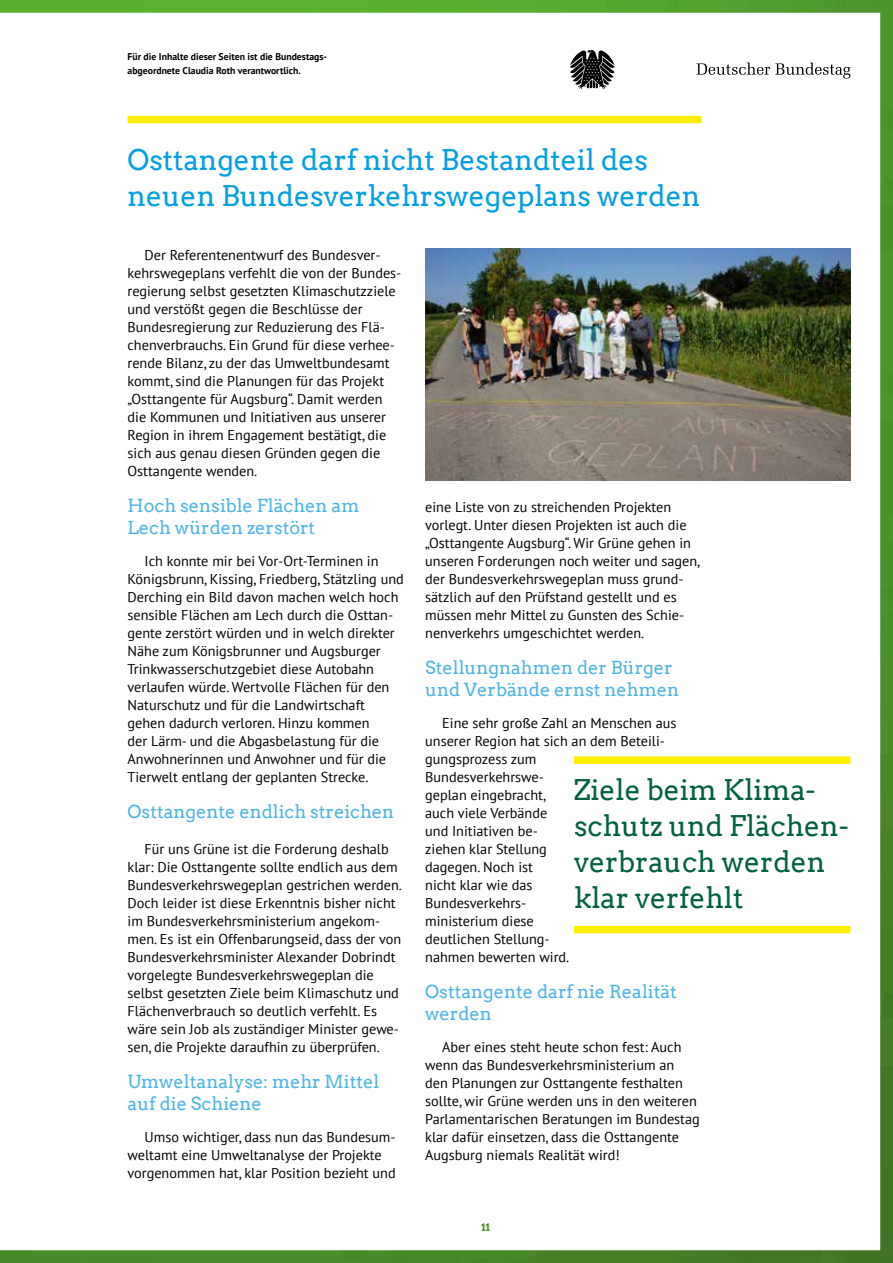
<style>
.page{position:relative;width:893px;height:1263px;background:#fff}
.page>*{position:absolute;margin:0;border:0;box-sizing:border-box;transform-origin:0 0}
.t1{font:28.5px/36px "Arvo";color:#009fe3}
.t2{font:28.5px/36px "Arvo";color:#006140}
.t3{font:18px/21.6px "Arvo";color:#4db4e7}
.t4{font:14.25px/18px "PT Sans";color:#000}
.t5{font:10.5px "Arvo Gruen";color:#46962b}
.t6{font:700 9.75px/13.5px "PT Sans";color:#000}
</style>
<div class="page">
<img style="left:0;top:0;width:893px;height:1263px">
<div style="left:574px;top:756px;width:276px;height:8px;background:#fe0"></div>
<div style="left:574px;top:926px;width:276px;height:7px;background:#fe0"></div>
<img style="left:425px;top:248px;width:425px;height:233px">
<div style="left:128px;top:116px;width:574px;height:7px;background:#fe0"></div>
<svg style="left:696px;top:63px;width:154px;height:16px"></svg>
<svg style="left:570px;top:50px;width:45px;height:39px"></svg>
<p class="t6" style="left:128px;top:50px;width:201px">Für die Inhalte dieser Seiten ist die Bundestags&shy;abgeordnete Claudia Roth verantwortlich.</p>
<h1 class="t1" style="left:128px;top:142px;width:574px">Osttangente darf nicht Bestandteil des neuen Bundesverkehrswegeplans werden</h1>
<p class="t4" style="left:128px;top:245px;width:275px;text-indent:17px">Der Referentenentwurf des Bundesver&shy;kehrswegeplans verfehlt die von der Bundes&shy;regierung selbst gesetzten Klimaschutzziele und verstößt gegen die Beschlüsse der Bundesregierung zur Reduzierung des Flä&shy;chenverbrauchs. Ein Grund für diese verhee&shy;rende Bilanz, zu der das Umweltbundesamt kommt, sind die Planungen für das Projekt „Osttangente für Augsburg“. Damit werden die Kommunen und Initiativen aus unserer Region in ihrem Engagement bestätigt, die sich aus genau diesen Gründen gegen die Osttangente wenden.</p>
<p class="t3" style="left:128px;top:495px;width:233px">Hoch sensible Flächen am<br>Lech würden zerstört</p>
<p class="t4" style="left:128px;top:551px;width:278px;text-indent:17px">Ich konnte mir bei Vor-Ort-Terminen in Königsbrunn, Kissing, Friedberg, Stätzling und Derching ein Bild davon machen welch hoch sensible Flächen am Lech durch die Osttan&shy;gente zerstört würden und in welch direkter Nähe zum Königsbrunner und Augsburger Trinkwasserschutzgebiet diese Autobahn verlaufen würde. Wertvolle Flächen für den Naturschutz und für die Landwirtschaft gehen dadurch verloren. Hinzu kommen<br>der Lärm- und die Abgasbelastung für die Anwohnerinnen und Anwohner und für die Tierwelt entlang der geplanten Strecke.</p>
<p class="t3" style="left:128px;top:801px;width:268px">Osttangente endlich streichen</p>
<p class="t4" style="left:128px;top:839px;width:276px;text-indent:17px">Für uns Grüne ist die Forderung deshalb klar: Die Osttangente sollte endlich aus dem Bundesverkehrswegeplan gestrichen werden.<br>Doch leider ist diese Erkenntnis bisher nicht im Bundesverkehrsministerium angekom&shy;men. Es ist ein Offenbarungseid, dass der von Bundesverkehrsminister Alexander Dobrindt vorgelegte Bundesverkehrswegeplan die selbst gesetzten Ziele beim Klimaschutz und Flächenverbrauch so deutlich verfehlt. Es wäre sein Job als zuständiger Minister gewe&shy;sen, die Projekte daraufhin zu überprüfen.</p>
<p class="t3" style="left:128px;top:1071px;width:253px">Umweltanalyse: mehr Mittel auf die Schiene</p>
<p class="t4" style="left:128px;top:1127px;width:270px;text-indent:17px">Umso wichtiger, dass nun das Bundesum&shy;weltamt eine Umweltanalyse der Projekte vorgenommen hat, klar Position bezieht und</p>
<p class="t4" style="left:425px;top:497px;width:276px">eine Liste von zu streichenden Projekten vorlegt. Unter diesen Projekten ist auch die „Osttangente Augsburg“. Wir Grüne gehen in unseren Forderungen noch weiter und sagen, der Bundesverkehrswegeplan muss grund&shy;sätzlich auf den Prüfstand gestellt und es müssen mehr Mittel zu Gunsten des Schie&shy;nenverkehrs umgeschichtet werden.</p>
<p class="t3" style="left:425px;top:657px;width:255px">Stellungnahmen der Bürger und Verbände ernst nehmen</p>
<p class="t4" style="left:425px;top:713px;width:253px;text-indent:17px">Eine sehr große Zahl an Menschen aus unserer Region hat sich an dem Beteili&shy;gungsprozess zum<br>Bundesverkehrswe-<br>geplan eingebracht,<br>auch viele Verbände<br>und Initiativen be-<br>ziehen klar Stellung<br>dagegen. Noch ist<br>nicht klar wie das<br>Bundesverkehrs-<br>ministerium diese<br>deutlichen Stellung-<br>nahmen bewerten wird.</p>
<p class="t3" style="left:425px;top:981px;width:253px">Osttangente darf nie Realität werden</p>
<p class="t4" style="left:425px;top:1037px;width:276px;text-indent:17px">Aber eines steht heute schon fest: Auch wenn das Bundesverkehrsministerium an den Planungen zur Osttangente festhalten sollte, wir Grüne werden uns in den weiteren Parlamentarischen Beratungen im Bundestag klar dafür einsetzen, dass die Osttangente Augsburg niemals Realität wird!</p>
<h1 class="t2" style="left:574px;top:772px;width:276px">Ziele beim Klima&shy;schutz und Flächen&shy;verbrauch werden klar verfehlt</h1>
<p class="t5" style="left:482px;top:1220px;width:10px">11</p>
</div>
